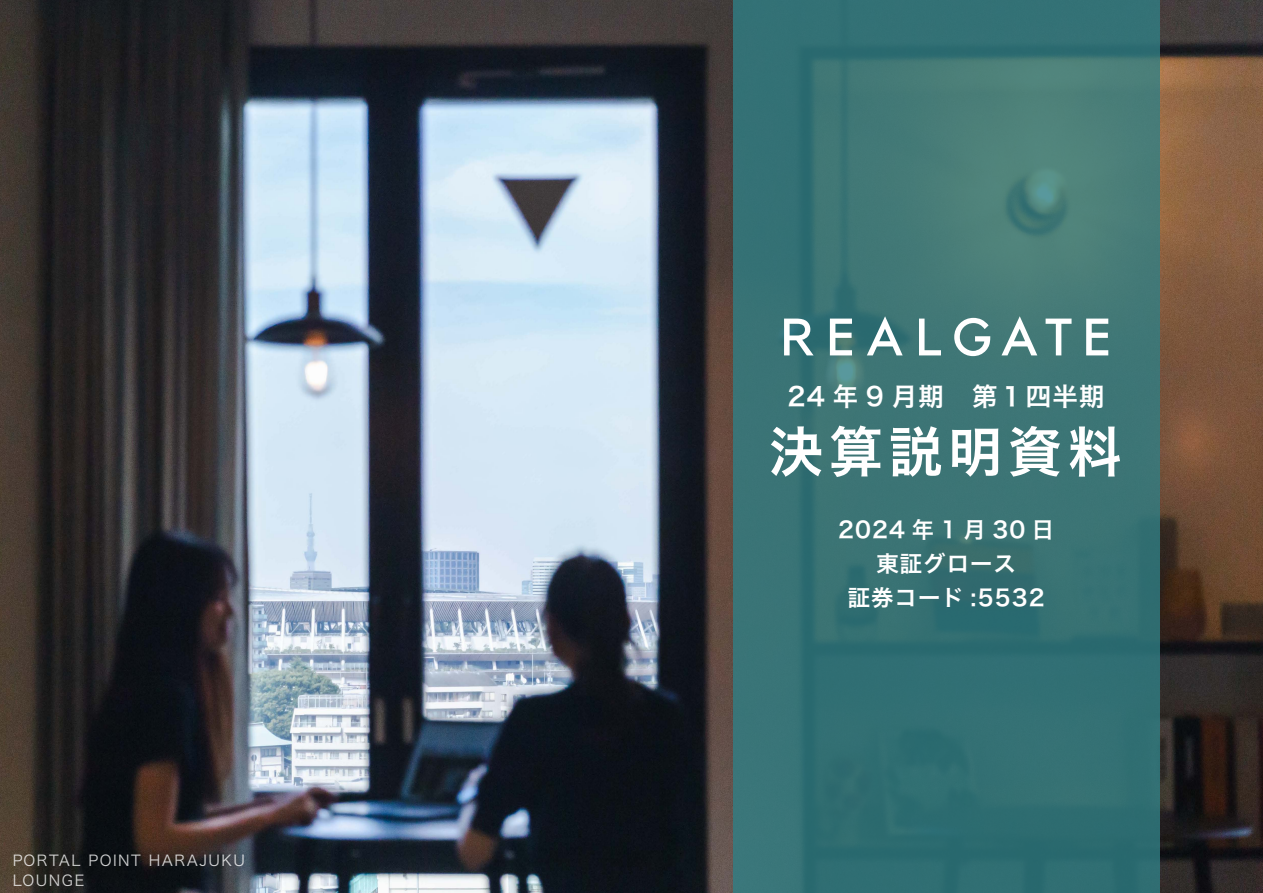
<style>
.page{position:relative;width:1263px;height:893px;background:#fff}
.page>*{position:absolute;margin:0;border:0;box-sizing:border-box;transform-origin:0 0}
.t1{font:54.15px "Hira Kaku Pro W6";letter-spacing:.1em;color:#fff}
.t2{font:25.5px "Hira Kaku Pro W6";letter-spacing:.05em;color:#fff}
.t3{font:22.35px/34px "Hira Kaku Pro W6";letter-spacing:.05em;color:#fff;text-align:center}
.t4{font:14.85px/20.2px "Hira Kaku Pro W3";letter-spacing:.1em;color:#fff}
</style>
<div class="page">
<img style="left:0;top:0;width:1263px;height:893px">
<svg style="left:733px;top:0;width:427px;height:893px;background:#397374"></svg>
<svg style="left:784px;top:319px;width:30px;height:36px"></svg>
<svg style="left:830px;top:319px;width:22px;height:36px"></svg>
<svg style="left:867px;top:316px;width:36px;height:39px"></svg>
<svg style="left:919px;top:319px;width:22px;height:36px"></svg>
<svg style="left:954px;top:318px;width:36px;height:38px"></svg>
<svg style="left:1001px;top:316px;width:36px;height:39px"></svg>
<svg style="left:1045px;top:319px;width:26px;height:36px"></svg>
<svg style="left:1086px;top:319px;width:22px;height:36px"></svg>
<p class="t4" style="left:12px;top:849px;width:74px">PORTAL<br>LOUNGE</p>
<p class="t4" style="left:88px;top:849px;width:54px">POINT</p>
<p class="t4" style="left:149px;top:849px;width:98px">HARAJUKU</p>
<p class="t2" style="left:787px;top:373px;width:319px">24 年 9 月期　第１四半期</p>
<h1 class="t1" style="left:769px;top:403px;width:354px">決算説明資料</h1>
<p class="t3" style="left:838px;top:512px;width:218px">2024 年 1 月 30 日東証グロース<br>証券コード :5532</p>
</div>
